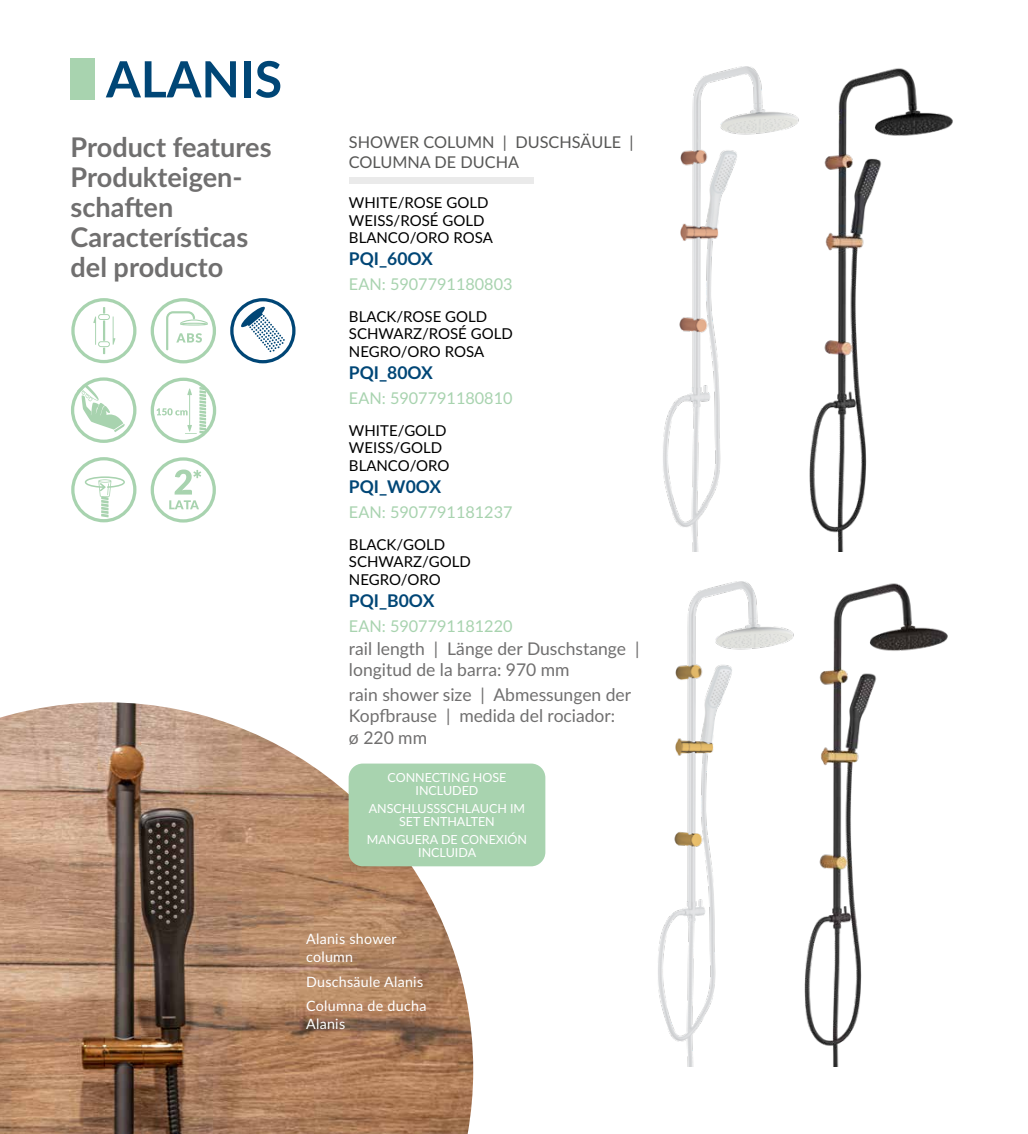
<style>
.page{position:relative;width:1028px;height:1134px;background:#fff}
.page>*{position:absolute;margin:0;border:0;box-sizing:border-box;transform-origin:0 0}
.t1{font:700 50px "Lato";color:#004676}
.t2{font:700 27px/30px "Lato";color:#706f6f}
.t3{font:17.5px/21.2px "Lato";color:#706f6f}
.t4{font:700 17.5px "Lato";color:#004676}
.t5{font:16.25px "Lato";color:#a8d3af}
.t6{font:16.25px/20px "Lato";color:#575756}
.t7{font:15px/17.5px "Lato";color:#000}
.t8{font:14.25px/17.5px "Lato";letter-spacing:.02em;color:#fff}
.t9{font:12.5px/13px "Lato";color:#fff;text-align:center}
</style>
<div class="page">
<img style="left:663px;top:67px;width:102px;height:485px">
<img style="left:658px;top:581px;width:102px;height:485px">
<img style="left:765px;top:68px;width:188px;height:484px">
<img style="left:760px;top:583px;width:188px;height:483px">
<img style="left:0;top:702px;width:473px;height:432px">
<svg style="left:71px;top:298px;width:65px;height:65px"></svg>
<svg style="left:71px;top:377px;width:65px;height:66px"></svg>
<svg style="left:230px;top:298px;width:65px;height:65px"></svg>
<svg style="left:151px;top:378px;width:65px;height:65px"></svg>
<svg style="left:71px;top:457px;width:65px;height:65px"></svg>
<svg style="left:151px;top:298px;width:65px;height:65px"></svg>
<svg style="left:151px;top:457px;width:65px;height:66px"></svg>
<div style="left:71px;top:58px;width:24px;height:42px;background:#a8d3af"></div>
<div style="left:349px;top:177px;width:184px;height:7px;background:#eaeaea"></div>
<div style="left:348px;top:763px;width:197px;height:103px;background:#a8d3af;border-radius:14px"></div>
<h1 class="t1" style="left:106px;top:42px;width:178px">ALANIS</h1>
<h2 class="t2" style="left:71px;top:131px;width:203px">Product features<br>Produkteigen&shy;schaften<br>Características del producto</h2>
<p class="t6" style="left:349px;top:131px;width:286px">SHOWER COLUMN | DUSCHSÄULE |<br>COLUMNA DE DUCHA</p>
<p class="t7" style="left:349px;top:193px;width:145px">WHITE/ROSE GOLD<br>WEISS/ROSÉ GOLD<br>BLANCO/ORO ROSA</p>
<p class="t4" style="left:349px;top:246px;width:86px">PQI_60OX</p>
<p class="t5" style="left:349px;top:273px;width:165px">EAN: 5907791180803</p>
<p class="t7" style="left:349px;top:307px;width:165px">BLACK/ROSE GOLD<br>SCHWARZ/ROSÉ GOLD<br>NEGRO/ORO ROSA</p>
<p class="t4" style="left:349px;top:360px;width:86px">PQI_80OX</p>
<p class="t5" style="left:349px;top:386px;width:165px">EAN: 5907791180810</p>
<p class="t7" style="left:349px;top:421px;width:102px">WHITE/GOLD<br>WEISS/GOLD<br>BLANCO/ORO</p>
<p class="t4" style="left:349px;top:474px;width:94px">PQI_W0OX</p>
<p class="t5" style="left:349px;top:500px;width:165px">EAN: 5907791181237</p>
<p class="t7" style="left:349px;top:535px;width:123px">BLACK/GOLD<br>SCHWARZ/GOLD<br>NEGRO/ORO</p>
<p class="t4" style="left:349px;top:587px;width:87px">PQI_B0OX</p>
<p class="t5" style="left:349px;top:614px;width:165px">EAN: 5907791181220</p>
<p class="t3" style="left:349px;top:637px;width:292px">rail length | Länge der Duschstange | longitud de la barra: 970 mm</p>
<p class="t3" style="left:349px;top:683px;width:284px">rain shower size | Abmessungen der<br>Kopfbrause | medida del rociador:<br>ø 220 mm</p>
<p class="t9" style="left:387px;top:770px;width:120px">CONNECTING HOSE<br>INCLUDED</p>
<p class="t9" style="left:369px;top:801px;width:158px">ANSCHLUSSSCHLAUCH IM<br>SET ENTHALTEN</p>
<p class="t9" style="left:367px;top:832px;width:162px">MANGUERA DE CONEXIÓN<br>INCLUIDA</p>
<p class="t8" style="left:306px;top:930px;width:92px">Alanis shower column</p>
<p class="t8" style="left:306px;top:968px;width:122px;line-height:24.5px">Duschsäule Alanis<br>Columna de ducha</p>
<p class="t8" style="left:306px;top:1014px;width:41px">Alanis</p>
</div>
